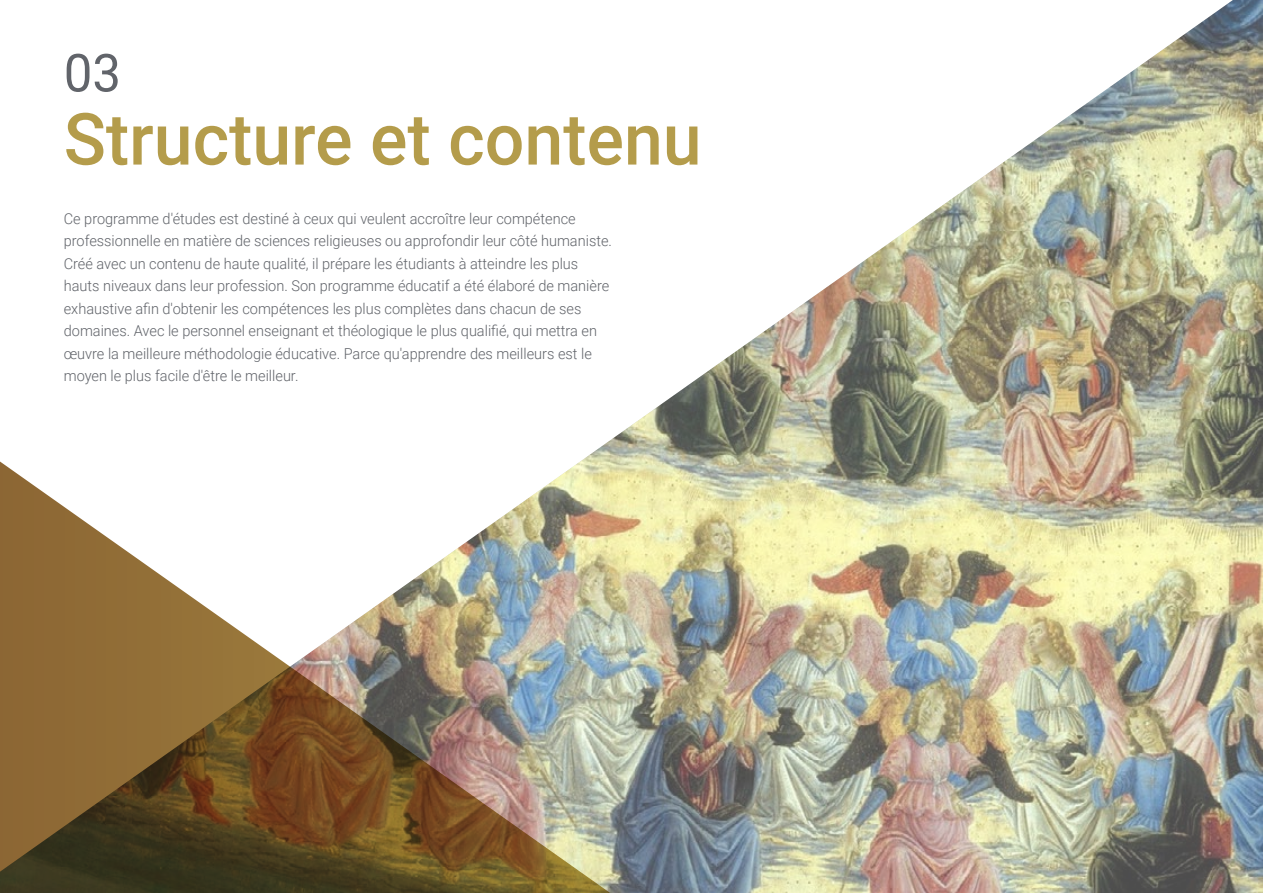
<style>
.page{position:relative;width:1263px;height:893px;background:#fff}
.page>*{position:absolute;margin:0;border:0;box-sizing:border-box;transform-origin:0 0}
.t1{font:500 72px "Roboto";color:#b49c4b}
.t2{font:52.5px "Roboto";color:#61646a}
.t3{font:300 15px/22.5px "Roboto";color:#61646a}
</style>
<div class="page">
<img style="left:602px;top:0;width:661px;height:893px">
<img style="left:0;top:446px;width:640px;height:447px">
<h2 class="t2" style="left:64px;top:36px;width:59px">03</h2>
<h1 class="t1" style="left:64px;top:89px;width:639px">Structure et contenu</h1>
<p class="t3" style="left:64px;top:207px;width:550px">Ce programme d'études est destiné à ceux qui veulent accroître leur compétence professionnelle en matière de sciences religieuses ou approfondir leur côté humaniste.<br>Créé avec un contenu de haute qualité, il prépare les étudiants à atteindre les plus hauts niveaux dans leur profession. Son programme éducatif a été élaboré de manière exhaustive afin d'obtenir les compétences les plus complètes dans chacun de ses domaines. Avec le personnel enseignant et théologique le plus qualifié, qui mettra en œuvre la meilleure méthodologie éducative. Parce qu'apprendre des meilleurs est le moyen le plus facile d'être le meilleur.</p>
</div>
